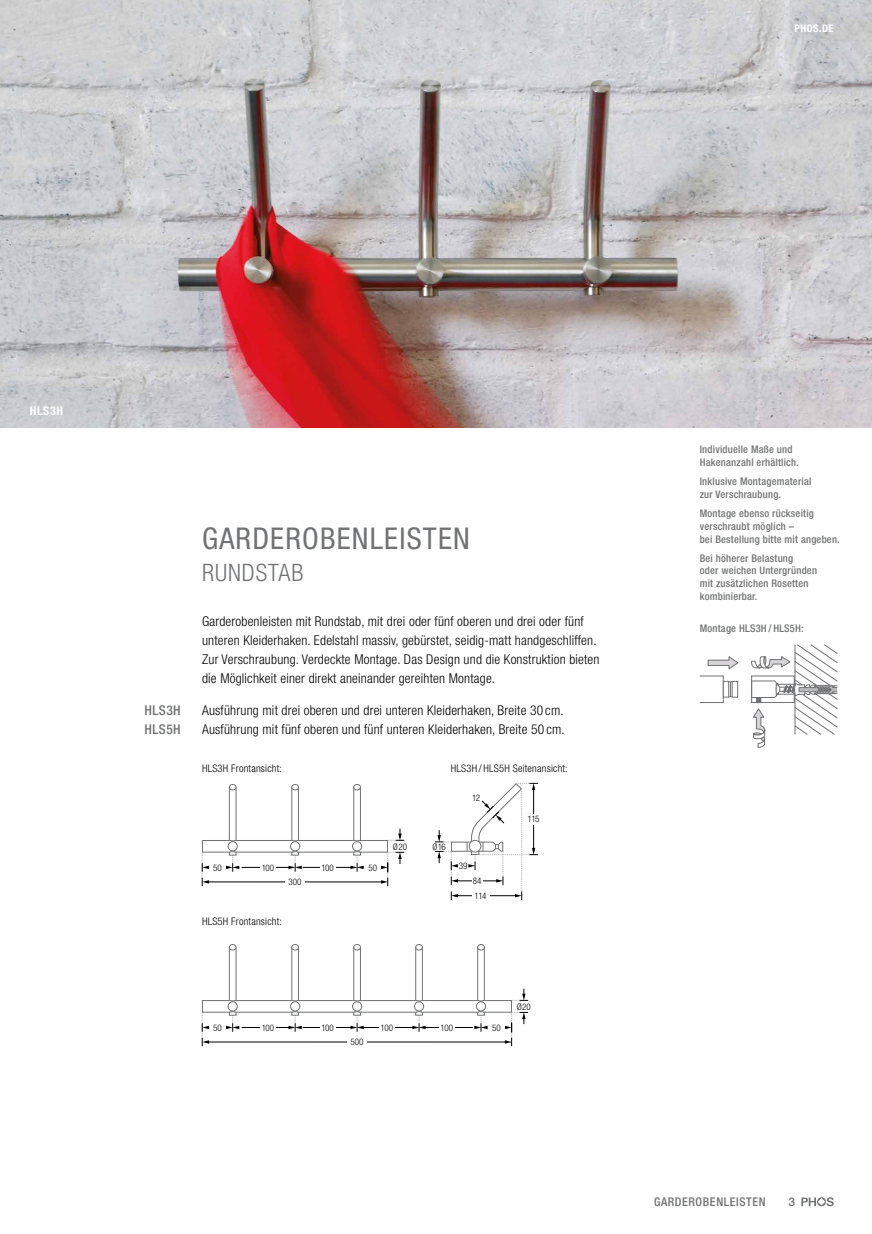
<style>
.page{position:relative;width:872px;height:1234px;background:#fff}
.page>*{position:absolute;margin:0;border:0;box-sizing:border-box;transform-origin:0 0}
.t1{font:condensed 30px "Helvetica Neue LT Std";letter-spacing:.04em;color:#717273}
.t2{font:300 condensed 24px "Helvetica Neue LT Std";letter-spacing:.04em;color:#717273}
.t3{font:300 condensed 13.5px/19.2px "Helvetica Neue LT Std";letter-spacing:.015em;color:#000}
.t4{font:500 condensed 13.5px "Helvetica Neue LT Std";letter-spacing:.03em;color:#717273}
.t5{font:500 condensed 12px "Helvetica Neue LT Std";letter-spacing:.05em;color:#717273}
.t6{font:700 condensed 12px "Helvetica Neue LT Std";letter-spacing:.05em;color:#fff}
.t7{font:500 12px "Helvetica Neue LT Std";color:#717273}
.t8{font:500 condensed 10.5px/12.8px "Helvetica Neue LT Std";letter-spacing:.02em;color:#717273}
.t9{font:300 condensed 10.5px "Helvetica Neue LT Std";letter-spacing:.02em;color:#000}
.t10{font:700 condensed 10.5px "Helvetica Neue LT Std";letter-spacing:.05em;color:#fff}
.t11{font:300 condensed 9px/14.9px "Helvetica Neue LT Std";color:#000}
</style>
<div class="page">
<img style="left:0;top:0;width:872px;height:427px">
<svg style="left:707px;top:656px;width:31px;height:13px"></svg>
<hr style="left:207px;top:1041px;width:300px;height:1px;background:#000">
<div style="left:347px;top:1036px;width:20px;height:10px;background:#fff"></div>
<svg style="left:202px;top:1012px;width:7px;height:33px"></svg>
<hr style="left:242px;top:1026px;width:51px;height:1px;background:#000">
<div style="left:260px;top:1023px;width:16px;height:8px;background:#fff"></div>
<hr style="left:424px;top:1026px;width:49px;height:1px;background:#000">
<div style="left:439px;top:1023px;width:15px;height:8px;background:#fff"></div>
<svg style="left:519px;top:988px;width:9px;height:12px"></svg>
<svg style="left:505px;top:1011px;width:23px;height:34px"></svg>
<hr style="left:362px;top:1026px;width:52px;height:1px;background:#000">
<hr style="left:302px;top:1026px;width:50px;height:1px;background:#000">
<div style="left:379px;top:1023px;width:15px;height:8px;background:#fff"></div>
<div style="left:320px;top:1023px;width:15px;height:8px;background:#fff"></div>
<div style="left:228px;top:1001px;width:10px;height:10px;border:1px solid #717273;border-radius:50%"></div>
<div style="left:290px;top:1001px;width:10px;height:10px;border:1px solid #717273;border-radius:50%"></div>
<div style="left:352px;top:1001px;width:10px;height:10px;border:1px solid #717273;border-radius:50%"></div>
<div style="left:414px;top:1001px;width:10px;height:10px;border:1px solid #717273;border-radius:50%"></div>
<div style="left:476px;top:1001px;width:10px;height:10px;border:1px solid #717273;border-radius:50%"></div>
<div style="left:202px;top:999px;width:310px;height:13px;border:1px solid #717273"></div>
<svg style="left:350px;top:1010px;width:14px;height:21px"></svg>
<svg style="left:353px;top:945px;width:8px;height:56px"></svg>
<div style="left:353px;top:943px;width:8px;height:7px;border:1px solid #717273;border-radius:50%"></div>
<svg style="left:474px;top:1010px;width:13px;height:21px"></svg>
<svg style="left:477px;top:945px;width:8px;height:56px"></svg>
<div style="left:477px;top:943px;width:8px;height:7px;border:1px solid #717273;border-radius:50%"></div>
<svg style="left:226px;top:1010px;width:13px;height:21px"></svg>
<svg style="left:229px;top:945px;width:8px;height:56px"></svg>
<div style="left:229px;top:943px;width:7px;height:7px;border:1px solid #717273;border-radius:50%"></div>
<svg style="left:412px;top:1010px;width:13px;height:21px"></svg>
<svg style="left:415px;top:945px;width:8px;height:56px"></svg>
<div style="left:415px;top:943px;width:8px;height:7px;border:1px solid #717273;border-radius:50%"></div>
<svg style="left:288px;top:1010px;width:14px;height:21px"></svg>
<svg style="left:291px;top:945px;width:8px;height:56px"></svg>
<div style="left:291px;top:943px;width:8px;height:7px;border:1px solid #717273;border-radius:50%"></div>
<hr style="left:207px;top:881px;width:176px;height:1px;background:#000">
<div style="left:285px;top:877px;width:20px;height:9px;background:#fff"></div>
<svg style="left:202px;top:852px;width:7px;height:34px"></svg>
<hr style="left:242px;top:866px;width:51px;height:1px;background:#000">
<div style="left:260px;top:863px;width:16px;height:8px;background:#fff"></div>
<svg style="left:388px;top:828px;width:16px;height:12px"></svg>
<svg style="left:381px;top:851px;width:23px;height:35px"></svg>
<hr style="left:302px;top:866px;width:50px;height:1px;background:#000">
<div style="left:320px;top:863px;width:15px;height:8px;background:#fff"></div>
<div style="left:228px;top:841px;width:10px;height:10px;border:1px solid #717273;border-radius:50%"></div>
<div style="left:290px;top:841px;width:10px;height:10px;border:1px solid #717273;border-radius:50%"></div>
<div style="left:352px;top:841px;width:10px;height:10px;border:1px solid #717273;border-radius:50%"></div>
<div style="left:202px;top:839px;width:186px;height:13px;border:1px solid #717273"></div>
<svg style="left:350px;top:850px;width:14px;height:21px"></svg>
<svg style="left:353px;top:785px;width:8px;height:56px"></svg>
<div style="left:353px;top:783px;width:8px;height:7px;border:1px solid #717273;border-radius:50%"></div>
<svg style="left:226px;top:850px;width:13px;height:21px"></svg>
<svg style="left:229px;top:784px;width:8px;height:57px"></svg>
<div style="left:229px;top:783px;width:7px;height:7px;border:1px solid #717273;border-radius:50%"></div>
<svg style="left:288px;top:850px;width:14px;height:21px"></svg>
<svg style="left:291px;top:785px;width:8px;height:56px"></svg>
<div style="left:291px;top:783px;width:8px;height:7px;border:1px solid #717273;border-radius:50%"></div>
<svg style="left:435px;top:782px;width:103px;height:117px"></svg>
<svg style="left:722px;top:680px;width:16px;height:17px"></svg>
<svg style="left:801px;top:1197px;width:32px;height:8px"></svg>
<svg style="left:751px;top:644px;width:86px;height:103px"></svg>
<p class="t10" style="left:794px;top:22px;width:41px">PHOS.DE</p>
<p class="t6" style="left:30px;top:403px;width:35px">HLS3H</p>
<h1 class="t1" style="left:202px;top:521px;width:269px">GARDEROBENLEISTEN</h1>
<h2 class="t2" style="left:202px;top:558px;width:103px">RUNDSTAB</h2>
<p class="t3" style="left:202px;top:611px;width:399px">Garderobenleisten mit Rundstab, mit drei oder fünf oberen und drei oder fünf unteren Kleiderhaken. Edelstahl massiv, gebürstet, seidig-matt handgeschliffen.<br>Zur Verschraubung. Verdeckte Montage. Das Design und die Konstruktion bieten die Möglichkeit einer direkt aneinander gereihten Montage.</p>
<p class="t4" style="left:145px;top:701px;width:38px">HLS3H</p>
<p class="t3" style="left:202px;top:700px;width:363px">Ausführung mit drei oberen und drei unteren Kleiderhaken, Breite 30 cm.</p>
<p class="t4" style="left:145px;top:721px;width:38px">HLS5H</p>
<p class="t3" style="left:202px;top:719px;width:364px">Ausführung mit fünf oberen und fünf unteren Kleiderhaken, Breite 50 cm.</p>
<p class="t9" style="left:202px;top:762px;width:81px">HLS3H Frontansicht:</p>
<p class="t9" style="left:451px;top:762px;width:118px">HLS3H / HLS5H Seitenansicht:</p>
<p class="t11" style="left:213px;top:859px;width:10px">50</p>
<p class="t11" style="left:262px;top:859px;width:14px">100</p>
<p class="t11" style="left:288px;top:874px;width:14px">300</p>
<p class="t9" style="left:202px;top:915px;width:81px">HLS5H Frontansicht:</p>
<p class="t11" style="left:321px;top:859px;width:14px">100</p>
<p class="t11" style="left:368px;top:859px;width:10px">50</p>
<p class="t11" style="left:393px;top:838px;width:16px">Ø20</p>
<p class="t11" style="left:472px;top:789px;width:10px">12</p>
<p class="t11" style="left:432px;top:838px;width:15px">Ø16</p>
<p class="t11" style="left:459px;top:858px;width:10px">39</p>
<p class="t11" style="left:473px;top:873px;width:15px">84<br>114</p>
<p class="t11" style="left:527px;top:811px;width:14px">115</p>
<p class="t11" style="left:213px;top:1019px;width:10px">50</p>
<p class="t11" style="left:262px;top:1019px;width:14px">100</p>
<p class="t11" style="left:321px;top:1019px;width:14px">100</p>
<p class="t11" style="left:380px;top:1019px;width:14px">100</p>
<p class="t11" style="left:440px;top:1019px;width:14px">100</p>
<p class="t11" style="left:492px;top:1019px;width:10px">50</p>
<p class="t11" style="left:350px;top:1034px;width:14px">500</p>
<p class="t11" style="left:517px;top:998px;width:16px">Ø20</p>
<p class="t8" style="left:699px;top:443px;width:101px">Individuelle Maße und<br>Hakenanzahl erhältlich.</p>
<p class="t8" style="left:699px;top:474px;width:113px">Inklusive Montagematerial zur Verschraubung.</p>
<p class="t8" style="left:699px;top:506px;width:142px">Montage ebenso rückseitig verschraubt möglich –<br>bei Bestellung bitte mit angeben.</p>
<p class="t8" style="left:699px;top:551px;width:119px">Bei höherer Belastung<br>oder weichen Untergründen mit zusätzlichen Rosetten kombinierbar.</p>
<p class="t8" style="left:699px;top:621px;width:106px">Montage HLS3H / HLS5H:</p>
<p class="t5" style="left:654px;top:1194px;width:113px">GARDEROBENLEISTEN</p>
<p class="t7" style="left:788px;top:1194px;width:8px">3</p>
</div>
